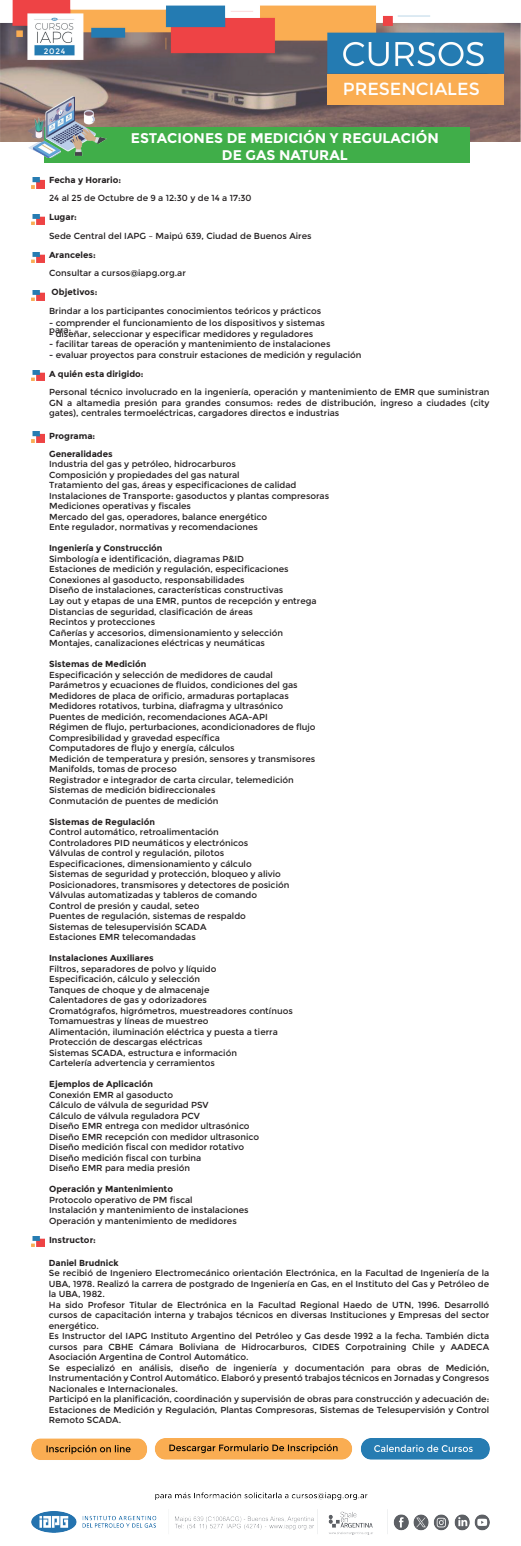
<style>
.page{position:relative;width:521px;height:1546px;background:#fff}
.page>*{position:absolute;margin:0;border:0;box-sizing:border-box;transform-origin:0 0}
.t1{font:17.5px "Montserrat";color:#fff}
.t2{font:700 14px/16.8px "Montserrat";color:#fff;text-align:center}
.t3{font:8.75px/10.5px "Montserrat";color:#231f20}
.t4{font:700 8.75px/18.4px "Montserrat";color:#231f20}
.t5{font:7.88px "Montserrat";color:#fff}
</style>
<div class="page">
<img style="left:0;top:0;width:521px;height:142px">
<svg style="left:32px;top:178px;width:12px;height:10px"></svg>
<svg style="left:32px;top:291px;width:12px;height:10px"></svg>
<svg style="left:32px;top:370px;width:12px;height:10px"></svg>
<svg style="left:32px;top:432px;width:12px;height:10px"></svg>
<svg style="left:32px;top:1236px;width:12px;height:10px"></svg>
<div style="left:327px;top:74px;width:177px;height:31px;background:#faad52"></div>
<svg style="left:32px;top:215px;width:12px;height:10px"></svg>
<svg style="left:32px;top:253px;width:12px;height:10px"></svg>
<img style="left:31px;top:1509px;width:458px;height:25px">
<img style="left:31px;top:1438px;width:458px;height:61px">
<div style="left:44px;top:127px;width:426px;height:36px;background:#40ae49"></div>
<img style="left:28px;top:96px;width:79px;height:62px">
<p class="t5" style="left:44px;top:46px;width:23px">2024</p>
<h1 class="t1" style="left:343px;top:79px;width:138px">PRESENCIALES</h1>
<h2 class="t2" style="left:131px;top:130px;width:309px">ESTACIONES DE MEDICIÓN Y REGULACIÓN<br>DE GAS NATURAL</h2>
<p class="t4" style="left:49px;top:170px;width:74px">Fecha y Horario:</p>
<p class="t3" style="left:49px;top:193px;width:204px">24 al 25 de Octubre de 9 a 12:30 y de 14 a 17:30</p>
<p class="t4" style="left:49px;top:208px;width:29px">Lugar:</p>
<p class="t3" style="left:49px;top:231px;width:264px">Sede Central del IAPG – Maipú 639, Ciudad de Buenos Aires</p>
<p class="t4" style="left:49px;top:245px;width:48px">Aranceles:</p>
<p class="t3" style="left:49px;top:268px;width:138px">Consultar a cursos@iapg.org.ar</p>
<p class="t4" style="left:52px;top:283px;width:47px">Objetivos:</p>
<p class="t3" style="left:49px;top:301px;width:274px;line-height:18.7px">Brindar a los participantes conocimientos teóricos y prácticos para:</p>
<p class="t3" style="left:49px;top:318px;width:277px">- comprender el funcionamiento de los dispositivos y sistemas</p>
<p class="t3" style="left:49px;top:328px;width:265px">- diseñar, seleccionar y especificar medidores y reguladores</p>
<p class="t3" style="left:49px;top:339px;width:283px">- facilitar tareas de operación y mantenimiento de instalaciones</p>
<p class="t3" style="left:49px;top:349px;width:314px">- evaluar proyectos para construir estaciones de medición y regulación</p>
<p class="t4" style="left:49px;top:364px;width:96px">A quién esta dirigido:</p>
<p class="t3" style="left:49px;top:387px;width:442px;text-align:justify">Personal técnico involucrado en la ingeniería, operación y mantenimiento de EMR que suministran GN a altamedia presión para grandes consumos: redes de distribución, ingreso a ciudades (city gates), centrales termoeléctricas, cargadores directos e industrias</p>
<p class="t4" style="left:49px;top:426px;width:65px">Programa:<br>Generalidades</p>
<p class="t3" style="left:49px;top:459px;width:281px">Industria del gas y petróleo, hidrocarburos<br>Composición y propiedades del gas natural<br>Tratamiento del gas, áreas y especificaciones de calidad Instalaciones de Transporte: gasoductos y plantas compresoras Mediciones operativas y fiscales<br>Mercado del gas, operadores, balance energético<br>Ente regulador, normativas y recomendaciones</p>
<p class="t4" style="left:49px;top:539px;width:115px">Ingeniería y Construcción</p>
<p class="t3" style="left:49px;top:553px;width:269px">Simbología e identificación, diagramas P&amp;ID<br>Estaciones de medición y regulación, especificaciones Conexiones al gasoducto, responsabilidades<br>Diseño de instalaciones, características constructivas<br>Lay out y etapas de una EMR, puntos de recepción y entrega Distancias de seguridad, clasificación de áreas<br>Recintos y protecciones<br>Cañerías y accesorios, dimensionamiento y selección Montajes, canalizaciones eléctricas y neumáticas</p>
<p class="t4" style="left:49px;top:654px;width:99px">Sistemas de Medición</p>
<p class="t3" style="left:49px;top:669px;width:268px">Especificación y selección de medidores de caudal Parámetros y ecuaciones de fluidos, condiciones del gas Medidores de placa de orificio, armaduras portaplacas Medidores rotativos, turbina, diafragma y ultrasónico Puentes de medición, recomendaciones AGA-API<br>Régimen de flujo, perturbaciones, acondicionadores de flujo Compresibilidad y gravedad específica<br>Computadores de flujo y energía, cálculos<br>Medición de temperatura y presión, sensores y transmisores Manifolds, tomas de proceso<br>Registrador e integrador de carta circular, telemedición Sistemas de medición bidireccionales<br>Conmutación de puentes de medición</p>
<p class="t4" style="left:49px;top:812px;width:107px">Sistemas de Regulación</p>
<p class="t3" style="left:49px;top:826px;width:242px">Control automático, retroalimentación<br>Controladores PID neumáticos y electrónicos<br>Válvulas de control y regulación, pilotos Especificaciones, dimensionamiento y cálculo Sistemas de seguridad y protección, bloqueo y alivio Posicionadores, transmisores y detectores de posición Válvulas automatizadas y tableros de comando Control de presión y caudal, seteo<br>Puentes de regulación, sistemas de respaldo<br>Sistemas de telesupervisión SCADA<br>Estaciones EMR telecomandadas</p>
<p class="t4" style="left:49px;top:948px;width:106px">Instalaciones Auxiliares</p>
<p class="t3" style="left:49px;top:963px;width:245px">Filtros, separadores de polvo y líquido<br>Especificación, cálculo y selección<br>Tanques de choque y de almacenaje<br>Calentadores de gas y odorizadores<br>Cromatógrafos, higrómetros, muestreadores contínuos Tomamuestras y líneas de muestreo<br>Alimentación, iluminación eléctrica y puesta a tierra Protección de descargas eléctricas<br>Sistemas SCADA, estructura e información<br>Cartelería advertencia y cerramientos</p>
<p class="t4" style="left:49px;top:1074px;width:105px">Ejemplos de Aplicación</p>
<p class="t3" style="left:49px;top:1089px;width:212px">Conexión EMR al gasoducto<br>Cálculo de válvula de seguridad PSV<br>Cálculo de válvula reguladora PCV<br>Diseño EMR entrega con medidor ultrasónico Diseño EMR recepción con medidor ultrasonico Diseño medición fiscal con medidor rotativo Diseño medición fiscal con turbina<br>Diseño EMR para media presión</p>
<p class="t4" style="left:49px;top:1179px;width:125px">Operación y Mantenimiento</p>
<p class="t3" style="left:49px;top:1194px;width:201px">Protocolo operativo de PM fiscal<br>Instalación y mantenimiento de instalaciones<br>Operación y mantenimiento de medidores</p>
<p class="t4" style="left:49px;top:1231px;width:48px">Instructor:</p>
<p class="t4" style="left:49px;top:1253px;width:71px">Daniel Brudnick</p>
<p class="t3" style="left:49px;top:1267px;width:442px">Se recibió de Ingeniero Electromecánico orientación Electrónica, en la Facultad de Ingeniería de la UBA, 1978. Realizó la carrera de postgrado de Ingeniería en Gas, en el Instituto del Gas y Petróleo de la UBA, 1982.<br>Ha sido Profesor Titular de Electrónica en la Facultad Regional Haedo de UTN, 1996. Desarrolló cursos de capacitación interna y trabajos técnicos en diversas Instituciones y Empresas del sector energético.<br>Es Instructor del IAPG Instituto Argentino del Petróleo y Gas desde 1992 a la fecha. También dicta cursos para CBHE Cámara Boliviana de Hidrocarburos, CIDES Corpotraining Chile y AADECA Asociación Argentina de Control Automático.<br>Se especializó en análisis, diseño de ingeniería y documentación para obras de Medición, Instrumentación y Control Automático. Elaboró y presentó trabajos técnicos en Jornadas y Congresos Nacionales e Internacionales.<br>Participó en la planificación, coordinación y supervisión de obras para construcción y adecuación de:<br>Estaciones de Medición y Regulación, Plantas Compresoras, Sistemas de Telesupervisión y Control Remoto SCADA.</p>
</div>
